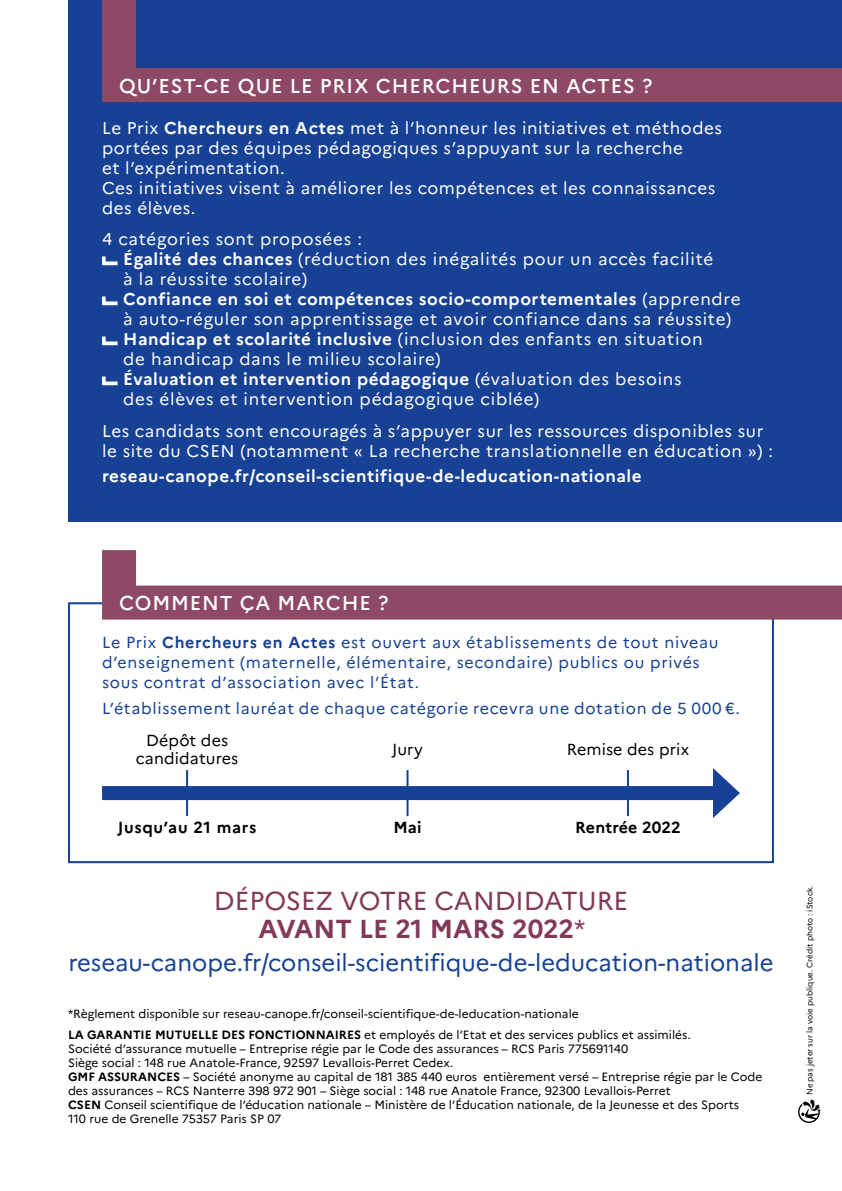
<style>
.page{position:relative;width:842px;height:1191px;background:#fff}
.page>*{position:absolute;margin:0;border:0;box-sizing:border-box;transform-origin:0 0}
.t1{font:26px/28px "Marianne";color:#823958;text-align:center}
.t2{font:24px "Marianne";color:#164194}
.t3{font:500 20px "Marianne";letter-spacing:.045em;color:#fff}
.t4{font:17px/20px "Marianne";letter-spacing:.03em;color:#fff}
.t5{font:700 17px "Marianne";letter-spacing:.03em;color:#fff}
.t6{font:16px/20px "Marianne";letter-spacing:.045em;color:#164194}
.t7{font:16px/18px "Marianne";letter-spacing:.01em;color:#000;text-align:center}
.t8{font:700 16px "Marianne";letter-spacing:.045em;color:#000}
.t9{font:700 16px "Marianne";letter-spacing:.01em;color:#000}
.t10{font:12px/14px "Marianne";color:#000}
.t11{font:8px "Marianne";color:#000}
.s1{font-weight:700}
</style>
<div class="page">
<div style="left:68px;top:602px;width:706px;height:261px;background:#fff;border:2px solid #164194"></div>
<div style="left:68px;top:0;width:774px;height:522px;background:#164194"></div>
<svg style="left:102px;top:0;width:740px;height:102px"></svg>
<svg style="left:102px;top:550px;width:740px;height:69px"></svg>
<svg style="left:102px;top:256px;width:16px;height:9px"></svg>
<svg style="left:102px;top:296px;width:16px;height:9px"></svg>
<svg style="left:102px;top:336px;width:16px;height:9px"></svg>
<svg style="left:102px;top:376px;width:16px;height:9px"></svg>
<svg style="left:798px;top:1099px;width:23px;height:24px"></svg>
<div style="left:102px;top:786px;width:622px;height:14px;background:#164194"></div>
<svg style="left:713px;top:768px;width:27px;height:50px"></svg>
<hr style="left:186px;top:770px;width:2px;height:46px;background:#164194">
<hr style="left:406px;top:770px;width:2px;height:46px;background:#164194">
<hr style="left:627px;top:770px;width:2px;height:46px;background:#164194">
<p class="t3" style="left:119px;top:73px;width:535px">QU’EST-CE QUE LE PRIX CHERCHEURS EN ACTES ?</p>
<p class="t4" style="left:102px;top:118px;width:621px">Le Prix <span class="s1">Chercheurs en Actes</span> met à l’honneur les initiatives et méthodes portées par des équipes pédagogiques s’appuyant sur la recherche<br>et l’expérimentation.<br>Ces initiatives visent à améliorer les compétences et les connaissances des élèves.</p>
<p class="t4" style="left:123px;top:229px;width:619px;text-indent:-21px">4 catégories sont proposées :<br><span class="s1">Égalité des chances</span> (réduction des inégalités pour un accès facilité<br>à la réussite scolaire)<br><span class="s1">Confiance en soi et compétences socio-comportementales</span> (apprendre à auto-réguler son apprentissage et avoir confiance dans sa réussite)<br><span class="s1">Handicap et scolarité inclusive</span> (inclusion des enfants en situation<br>de handicap dans le milieu scolaire)<br><span class="s1">Évaluation et intervention pédagogique</span> (évaluation des besoins<br>des élèves et intervention pédagogique ciblée)</p>
<p class="t4" style="left:102px;top:420px;width:672px">Les candidats sont encouragés à s’appuyer sur les ressources disponibles sur le site du CSEN (notamment « La recherche translationnelle en éducation ») :</p>
<p class="t5" style="left:102px;top:466px;width:541px">reseau-canope.fr/conseil-scientifique-de-leducation-nationale</p>
<p class="t3" style="left:119px;top:591px;width:271px">COMMENT ÇA MARCHE ?</p>
<p class="t6" style="left:102px;top:632px;width:618px">Le Prix <span class="s1">Chercheurs en Actes</span> est ouvert aux établissements de tout niveau d’enseignement (maternelle, élémentaire, secondaire) publics ou privés sous contrat d’association avec l’État.</p>
<p class="t6" style="left:102px;top:698px;width:639px">L’établissement lauréat de chaque catégorie recevra une dotation de 5 000 €.</p>
<p class="t7" style="left:136px;top:731px;width:104px">Dépôt des candidatures</p>
<p class="t8" style="left:118px;top:817px;width:140px">Jusqu’au 21 mars</p>
<p class="t7" style="left:392px;top:740px;width:32px">Jury</p>
<p class="t9" style="left:393px;top:817px;width:30px">Mai</p>
<p class="t7" style="left:567px;top:740px;width:124px">Remise des prix</p>
<p class="t9" style="left:575px;top:817px;width:107px">Rentrée 2022</p>
<h1 class="t1" style="left:214px;top:886px;width:416px">DÉPOSEZ VOTRE CANDIDATURE<br><span class="s1">AVANT LE 21 MARS 2022</span>*</h1>
<h2 class="t2" style="left:68px;top:948px;width:707px">reseau-canope.fr/conseil-scientifique-de-leducation-nationale</h2>
<p class="t10" style="left:68px;top:1003px;width:624px;line-height:20.8px">*Règlement disponible sur reseau-canope.fr/conseil-scientifique-de-leducation-nationale<br><span class="s1">LA GARANTIE MUTUELLE DES FONCTIONNAIRES</span> et employés de l’Etat et des services publics et assimilés.</p>
<p class="t10" style="left:68px;top:1041px;width:696px">Société d’assurance mutuelle – Entreprise régie par le Code des assurances – RCS Paris 775691140<br>Siège social : 148 rue Anatole-France, 92597 Levallois-Perret Cedex.<br><span class="s1">GMF ASSURANCES</span> – Société anonyme au capital de 181 385 440 euros entièrement versé – Entreprise régie par le Code des assurances – RCS Nanterre 398 972 901 – Siège social : 148 rue Anatole France, 92300 Levallois-Perret<br><span class="s1">CSEN</span> Conseil scientifique de l’éducation nationale – Ministère de l’Éducation nationale, de la Jeunesse et des Sports<br>110 rue de Grenelle 75357 Paris SP 07</p>
<p class="t11" style="left:805px;top:1095px;width:211px;rotate:-90deg">Ne pas jeter sur la voie publique. Crédit photo : iStock.</p>
</div>
